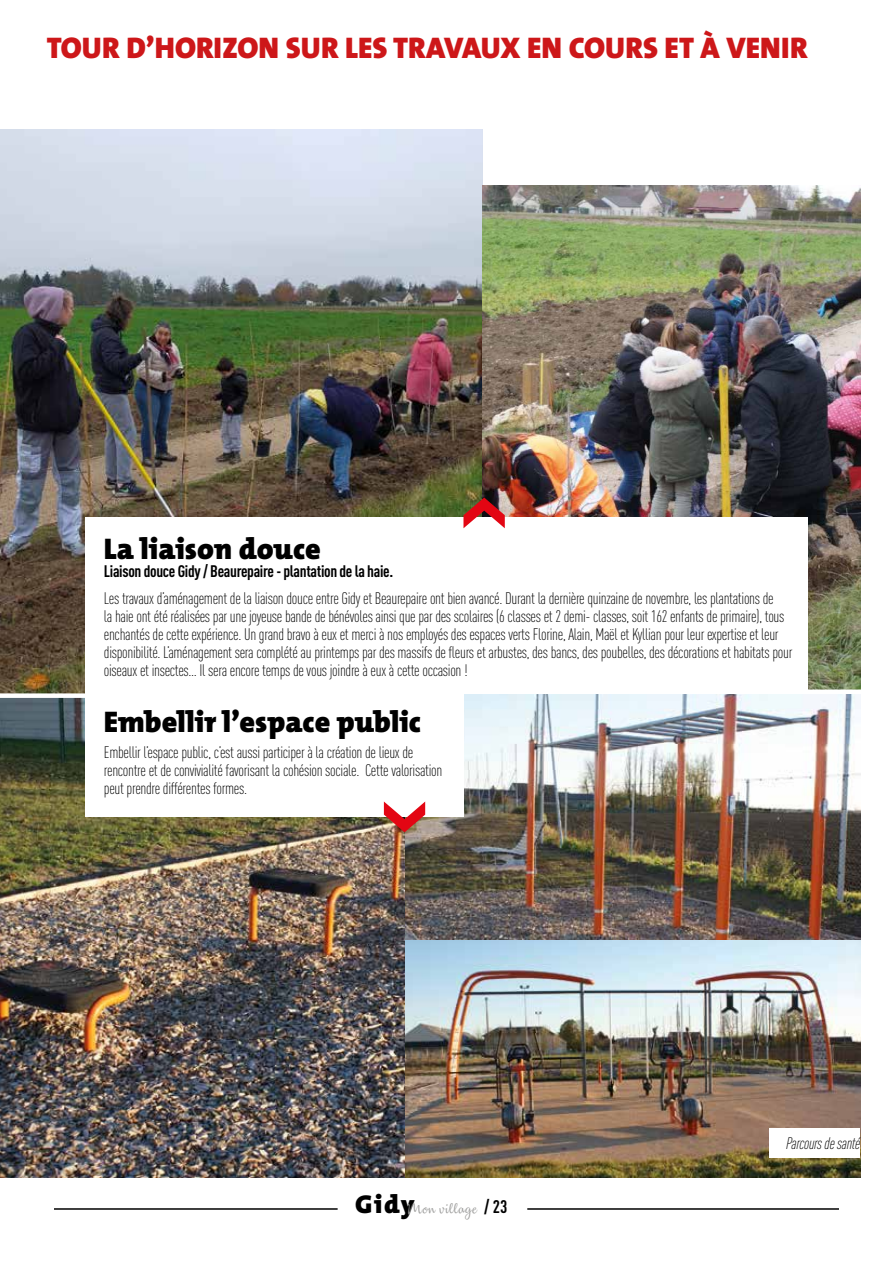
<style>
.page{position:relative;width:893px;height:1263px;background:#fff}
.page>*{position:absolute;margin:0;border:0;box-sizing:border-box;transform-origin:0 0}
.t1{font:900 30px "The Mix";color:#cd1719}
.t2{font:900 30px "The Mix";color:#000}
.t3{font:300 condensed 16.5px/18px "DIN Pro";letter-spacing:-.02em;color:#000}
.t4{font:700 condensed 16.5px "DIN Pro";letter-spacing:-.02em;color:#000}
.t5{font:italic 300 condensed 16.5px "DIN Pro";letter-spacing:-.02em;color:#000}
.t6{font:13.8px "Dulcelin";letter-spacing:.05em;color:#9d9d9c}
.s1{font-family:"The Mix";font-weight:900;font-size:25.95px;color:#000}
.s2{font-family:"DIN Pro";font-weight:700;font-stretch:condensed;font-size:18px;color:#000}
</style>
<div class="page">
<img style="left:0;top:130px;width:483px;height:563px">
<img style="left:483px;top:186px;width:377px;height:503px">
<div style="left:85px;top:517px;width:723px;height:177px;background:#fff"></div>
<svg style="left:463px;top:497px;width:42px;height:31px"></svg>
<hr style="left:527px;top:1208px;width:312px;height:2px;background:#000">
<hr style="left:54px;top:1208px;width:284px;height:2px;background:#000">
<img style="left:1px;top:694px;width:859px;height:484px">
<div style="left:85px;top:694px;width:378px;height:123px;background:#fff"></div>
<div style="left:770px;top:1128px;width:90px;height:30px;background:#fff"></div>
<svg style="left:384px;top:801px;width:41px;height:31px"></svg>
<div style="left:0;top:693px;width:129px;height:5px;background:#fff"></div>
<h1 class="t1" style="left:47px;top:22px;width:762px">TOUR D’HORIZON SUR LES TRAVAUX EN COURS ET À VENIR</h1>
<h1 class="t2" style="left:104px;top:524px;width:218px">La liaison douce</h1>
<p class="t4" style="left:104px;top:559px;width:291px">Liaison douce Gidy / Beaurepaire - plantation de la haie.</p>
<p class="t3" style="left:104px;top:588px;width:690px">Les travaux d’aménagement de la liaison douce entre Gidy et Beaurepaire ont bien avancé. Durant la dernière quinzaine de novembre, les plantations de<br>la haie ont été réalisées par une joyeuse bande de bénévoles ainsi que par des scolaires (6 classes et 2 demi- classes, soit 162 enfants de primaire), tous enchantés de cette expérience. Un grand bravo à eux et merci à nos employés des espaces verts Florine, Alain, Maël et Kyllian pour leur expertise et leur disponibilité. L’aménagement sera complété au printemps par des massifs de fleurs et arbustes, des bancs, des poubelles, des décorations et habitats pour oiseaux et insectes… Il sera encore temps de vous joindre à eux à cette occasion !</p>
<h1 class="t2" style="left:104px;top:696px;width:319px">Embellir l’espace public</h1>
<p class="t3" style="left:104px;top:742px;width:340px">Embellir l’espace public, c’est aussi participer à la création de lieux de rencontre et de convivialité favorisant la cohésion sociale. Cette valorisation peut prendre différentes formes.</p>
<p class="t6" style="left:355px;top:1200px;width:154px"><span class="s1">Gidy</span>Mon village <span class="s2">/ 23</span></p>
<p class="t5" style="left:786px;top:1131px;width:76px">Parcours de santé</p>
</div>
